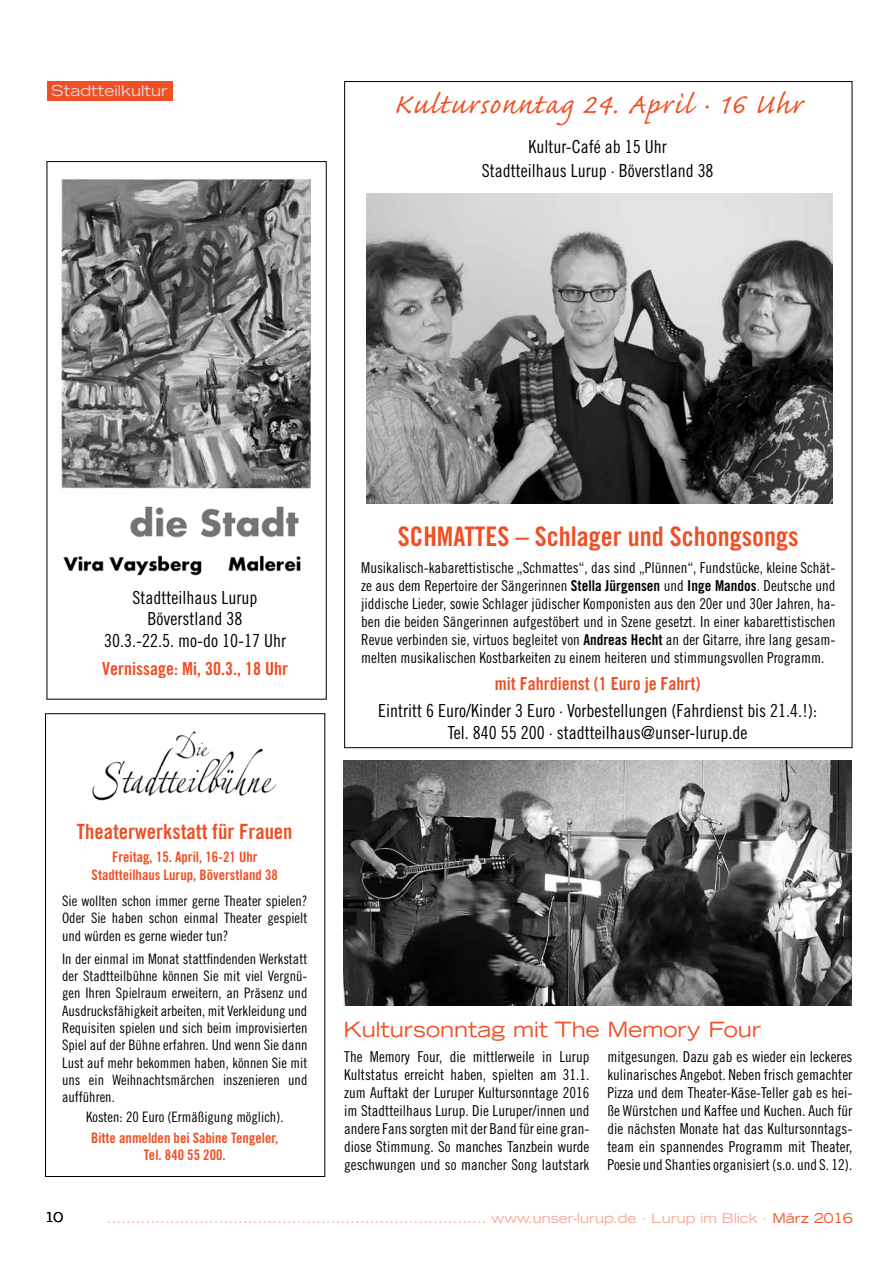
<style>
.page{position:relative;width:893px;height:1263px;background:#fff}
.page>*{position:absolute;margin:0;border:0;box-sizing:border-box;transform-origin:0 0}
.t1{font:36px "Caflisch Script";letter-spacing:.04em;color:#f04e23}
.t2{font:27px "Trade Gothic Bold Cond Twenty";color:#f04e23}
.t3{font:expanded 21px "Trade Gothic LH";color:#f04e23}
.t4{font:21px "Trade Gothic Bold Cond Twenty";color:#f04e23}
.t5{font:18px/21.6px "Trade Gothic Cond Eighteen";color:#000;text-align:center}
.t6{font:18px "Trade Gothic Bold Cond Twenty";color:#f04e23}
.t7{font:15px/18px "Trade Gothic Cond Eighteen";color:#000;text-align:justify}
.t8{font:expanded 15px "Trade Gothic LH";color:#dcddde}
.t9{font:14.4px/17.2px "Trade Gothic Cond Eighteen";color:#000;text-align:justify}
.t10{font:14.4px/17.2px "Trade Gothic Bold Cond Twenty";color:#f04e23;text-align:center}
.t11{font:expanded 13.5px "Trade Gothic LH";color:#f7a791}
.t12{font:expanded 13.5px "Trade Gothic LH";color:#000}
.s1{font-family:"Trade Gothic Bold Cond Twenty"}
.s2{color:#f04e23}
</style>
<div class="page">
<div style="left:47px;top:81px;width:125px;height:20px;background:#f04e23"></div>
<img style="left:366px;top:193px;width:467px;height:311px">
<svg style="left:394px;top:81px;width:222px;height:2px"></svg>
<div style="left:612px;top:109px;width:7px;height:6px;border:3px solid #fff"></div>
<svg style="left:625px;top:81px;width:85px;height:114px"></svg>
<img style="left:344px;top:760px;width:508px;height:245px">
<img style="left:61px;top:178px;width:250px;height:311px">
<img style="left:63px;top:506px;width:238px;height:70px">
<div style="left:45px;top:713px;width:280px;height:464px;border:1px solid #000"></div>
<img style="left:92px;top:731px;width:184px;height:70px">
<p class="t8" style="left:51px;top:81px;width:118px">Stadtteilkultur</p>
<h1 class="t1" style="left:393px;top:86px;width:410px">Kultursonntag 24. April · 16 Uhr</h1>
<p class="t5" style="left:482px;top:134px;width:233px;line-height:24.6px">Kultur-Café ab 15 Uhr<br>Stadtteilhaus Lurup · Böverstland 38</p>
<p class="t5" style="left:104px;top:586px;width:183px">Stadtteilhaus Lurup<br>Böverstland 38<br>30.3.-22.5. mo-do 10-17 Uhr</p>
<p class="t6" style="left:102px;top:657px;width:187px">Vernissage: Mi, 30.3., 18 Uhr</p>
<h3 class="t4" style="left:77px;top:819px;width:217px">Theaterwerkstatt für Frauen</h3>
<p class="t10" style="left:92px;top:848px;width:188px">Freitag, 15. April, 16-21 Uhr<br>Stadtteilhaus Lurup, Böverstland 38</p>
<p class="t9" style="left:62px;top:892px;width:247px">Sie wollten schon immer gerne Theater spielen?<br>Oder Sie haben schon einmal Theater gespielt und würden es gerne wieder tun?</p>
<p class="t9" style="left:62px;top:950px;width:247px">In der einmal im Monat stattfindenden Werkstatt der Stadtteilbühne können Sie mit viel Vergnü&shy;gen Ihren Spielraum erweitern, an Präsenz und Ausdrucksfähigkeit arbeiten, mit Verkleidung und Requisiten spielen und sich beim improvisierten Spiel auf der Bühne erfahren. Und wenn Sie dann Lust auf mehr bekommen haben, können Sie mit uns ein Weihnachtsmärchen inszenieren und aufführen.</p>
<p class="t9" style="left:86px;top:1108px;width:199px">Kosten: 20 Euro (Ermäßigung möglich).</p>
<p class="t10" style="left:91px;top:1129px;width:189px">Bitte anmelden bei Sabine Tengeler,<br>Tel. 840 55 200.</p>
<h2 class="t2" style="left:398px;top:519px;width:402px">SCHMATTES – Schlager und Schongsongs</h2>
<p class="t7" style="left:361px;top:558px;width:476px">Musikalisch-kabarettistische „Schmattes“, das sind „Plünnen“, Fundstücke, kleine Schät&shy;ze aus dem Repertoire der Sängerinnen <span class="s1">Stella Jürgensen</span> und <span class="s1">Inge Mandos</span>. Deutsche und jiddische Lieder, sowie Schlager jüdischer Komponisten aus den 20er und 30er Jahren, ha&shy;ben die beiden Sängerinnen aufgestöbert und in Szene gesetzt. In einer kabarettistischen Revue verbinden sie, virtuos begleitet von <span class="s1">Andreas Hecht</span> an der Gitarre, ihre lang gesam&shy;melten musikalischen Kostbarkeiten zu einem heiteren und stimmungsvollen Programm.</p>
<p class="t6" style="left:495px;top:672px;width:207px">mit Fahrdienst (1 Euro je Fahrt)</p>
<p class="t5" style="left:378px;top:700px;width:441px">Eintritt 6 Euro/Kinder 3 Euro · Vorbestellungen (Fahrdienst bis 21.4.!):<br>Tel. 840 55 200 · stadtteilhaus@unser-lurup.de</p>
<h3 class="t3" style="left:344px;top:1016px;width:419px">Kultursonntag mit The Memory Four</h3>
<p class="t7" style="left:344px;top:1047px;width:247px">The Memory Four, die mittlerweile in Lurup Kultstatus erreicht haben, spielten am 31.1. zum Auftakt der Luruper Kultursonntage 2016 im Stadtteilhaus Lurup. Die Luruper/innen und andere Fans sorgten mit der Band für eine gran&shy;diose Stimmung. So manches Tanzbein wurde geschwungen und so mancher Song lautstark</p>
<p class="t7" style="left:607px;top:1047px;width:247px">mitgesungen. Dazu gab es wieder ein leckeres kulinarisches Angebot. Neben frisch gemachter Pizza und dem Theater-Käse-Teller gab es hei&shy;ße Würstchen und Kaffee und Kuchen. Auch für die nächsten Monate hat das Kultursonntags&shy;team ein spannendes Programm mit Theater, Poesie und Shanties organisiert (s.o. und S. 12).</p>
<p class="t12" style="left:45px;top:1209px;width:20px">10</p>
<p class="t11" style="left:107px;top:1209px;width:6px">..............................................................................</p>
<p class="t11" style="left:492px;top:1209px;width:363px">www. unser-lurup. de · Lurup im Blick · <span class="s2">März 2016</span></p>
</div>
